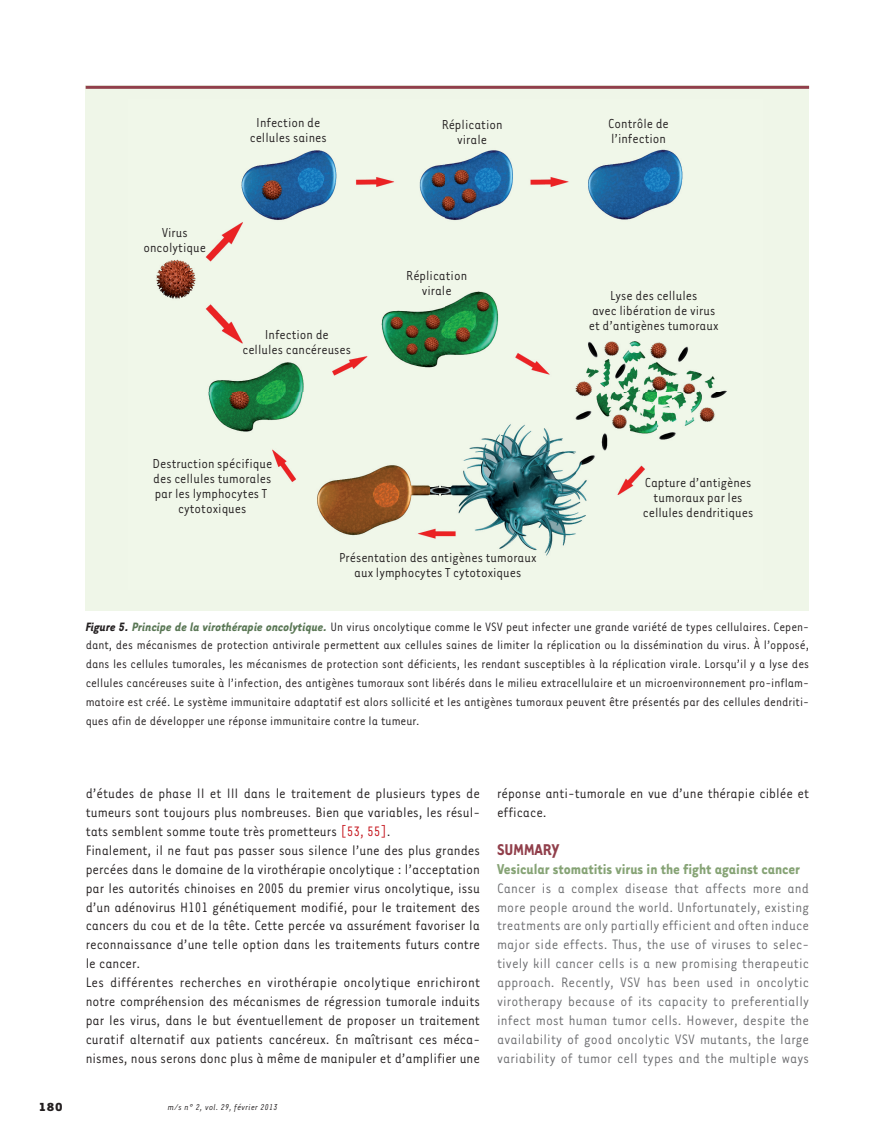
<style>
.page{position:relative;width:894px;height:1148px;background:#fff}
.page>*{position:absolute;margin:0;border:0;box-sizing:border-box;transform-origin:0 0}
.t1{font:700 18px "Tarzana Narrow";color:#913f4b}
.t2{font:700 16.5px "Tarzana Narrow";color:#86a375}
.t3{font:15.75px/18.9px "Tarzana Narrow";color:#231f20}
.t4{font:15.75px/18.9px "Tarzana Narrow";letter-spacing:.01em;color:#6c6d70;text-align:justify}
.t5{font:15px/15px "Tarzana Narrow";color:#231f20;text-align:center}
.t6{font:13.95px/18.9px "Tarzana Narrow";color:#231f20;text-align:justify}
.t7{font:700 13.5px "Tarzana Wide";color:#231f20}
.t8{font:italic 9.75px "Tarzana Narrow";letter-spacing:.025em;color:#231f20}
.s1{font-weight:700;font-style:italic}
.s2{font-weight:700;font-style:italic;color:#5a7755}
.s3{color:#c4121a}
</style>
<div class="page">
<div style="left:86px;top:86px;width:722px;height:525px;background:#eff6e8"></div>
<img style="left:156px;top:149px;width:571px;height:407px">
<hr style="left:86px;top:86px;width:722px;height:3px;background:#913f4b">
<p class="t5" style="left:143px;top:226px;width:64px">Virus oncolytique</p>
<p class="t5" style="left:250px;top:116px;width:78px">Infection de cellules saines</p>
<p class="t5" style="left:441px;top:119px;width:62px">Réplication virale</p>
<p class="t5" style="left:608px;top:118px;width:62px;text-align:left">Contrôle de l’infection</p>
<p class="t5" style="left:242px;top:329px;width:110px">Infection de<br>cellules cancéreuses</p>
<p class="t5" style="left:406px;top:269px;width:62px">Réplication virale</p>
<p class="t5" style="left:588px;top:290px;width:131px">Lyse des cellules<br>avec libération de virus et d’antigènes tumoraux</p>
<p class="t5" style="left:152px;top:457px;width:121px">Destruction spécifique des cellules tumorales par les lymphocytes T cytotoxiques</p>
<p class="t5" style="left:339px;top:551px;width:199px">Présentation des antigènes tumoraux aux lymphocytes T cytotoxiques</p>
<p class="t5" style="left:642px;top:477px;width:112px">Capture d’antigènes tumoraux par les cellules dendritiques</p>
<p class="t6" style="left:86px;top:618px;width:724px"><span class="s1">Figure 5.</span> <span class="s2">Principe de la virothérapie oncolytique.</span> Un virus oncolytique comme le VSV peut infecter une grande variété de types cellulaires. Cepen&shy;dant, des mécanismes de protection antivirale permettent aux cellules saines de limiter la réplication ou la dissémination du virus. À l’opposé, dans les cellules tumorales, les mécanismes de protection sont déficients, les rendant susceptibles à la réplication virale. Lorsqu’il y a lyse des cellules cancéreuses suite à l’infection, des antigènes tumoraux sont libérés dans le milieu extracellulaire et un microenvironnement pro-inflam&shy;matoire est créé. Le système immunitaire adaptatif est alors sollicité et les antigènes tumoraux peuvent être présentés par des cellules dendriti&shy;ques afin de développer une réponse immunitaire contre la tumeur.</p>
<p class="t3" style="left:86px;top:785px;width:396px">d’études de phase II et III dans le traitement de plusieurs types de tumeurs sont toujours plus nombreuses. Bien que variables, les résul&shy;tats semblent somme toute très prometteurs <span class="s3">[53, 55]</span>.<br>Finalement, il ne faut pas passer sous silence l’une des plus grandes percées dans le domaine de la virothérapie oncolytique : l’acceptation par les autorités chinoises en 2005 du premier virus oncolytique, issu d’un adénovirus H101 génétiquement modifié, pour le traitement des cancers du cou et de la tête. Cette percée va assurément favoriser la reconnaissance d’une telle option dans les traitements futurs contre le cancer.<br>Les différentes recherches en virothérapie oncolytique enrichiront notre compréhension des mécanismes de régression tumorale induits par les virus, dans le but éventuellement de proposer un traitement curatif alternatif aux patients cancéreux. En maîtrisant ces méca&shy;nismes, nous serons donc plus à même de manipuler et d’amplifier une</p>
<p class="t3" style="left:497px;top:785px;width:313px">réponse anti-tumorale en vue d’une thérapie ciblée et efficace.</p>
<p class="t1" style="left:497px;top:843px;width:64px">SUMMARY</p>
<p class="t2" style="left:497px;top:863px;width:304px">Vesicular stomatitis virus in the fight against cancer</p>
<p class="t4" style="left:497px;top:880px;width:313px">Cancer is a complex disease that affects more and more people around the world. Unfortunately, existing treatments are only partially efficient and often induce major side effects. Thus, the use of viruses to selec&shy;tively kill cancer cells is a new promising therapeutic approach. Recently, VSV has been used in oncolytic virotherapy because of its capacity to preferentially infect most human tumor cells. However, despite the availability of good oncolytic VSV mutants, the large variability of tumor cell types and the multiple ways</p>
<p class="t7" style="left:38px;top:1102px;width:26px">180</p>
<p class="t8" style="left:168px;top:1104px;width:111px">m/s n° 2, vol. 29, février 2013</p>
</div>
